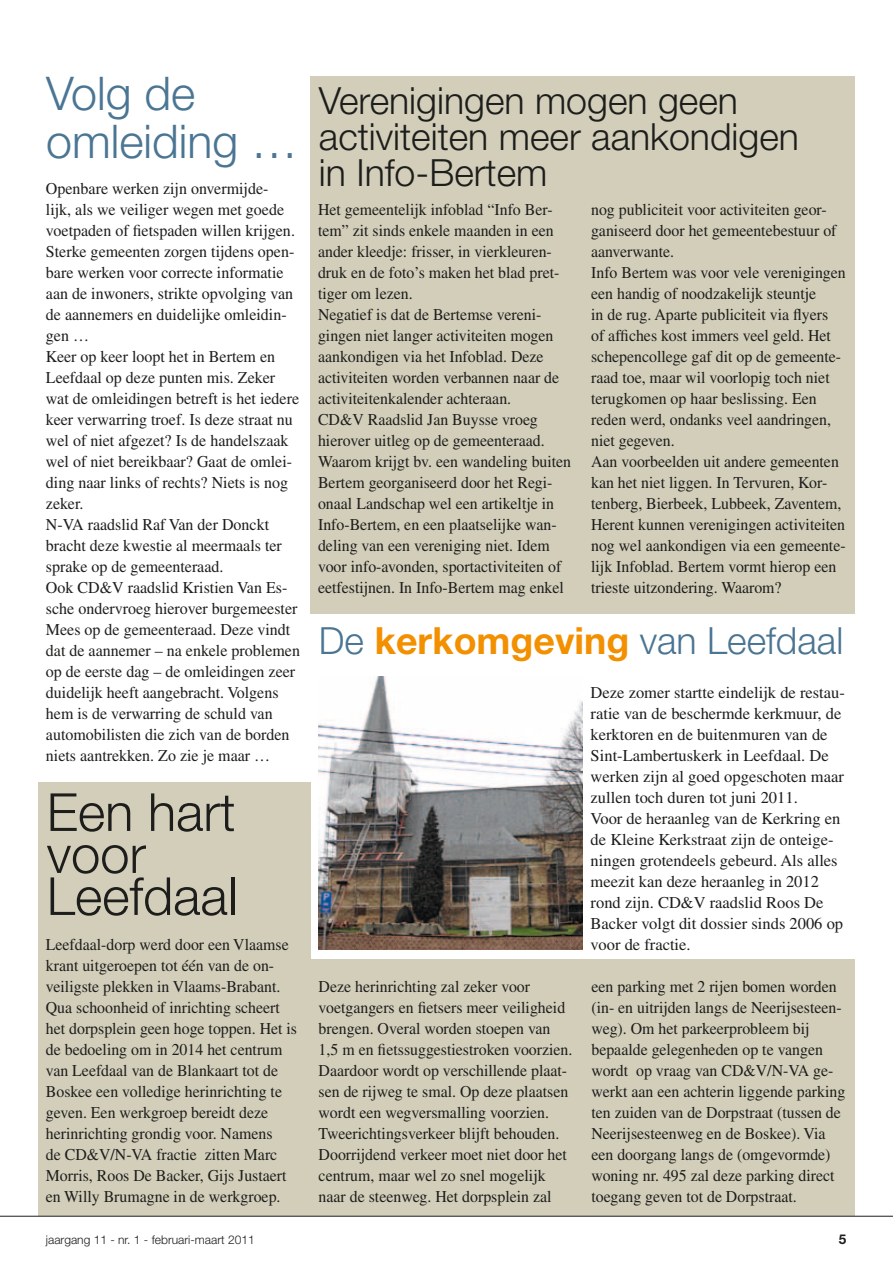
<style>
.page{position:relative;width:893px;height:1263px;background:#fff}
.page>*{position:absolute;margin:0;border:0;box-sizing:border-box;transform-origin:0 0}
.t1{font:300 52.5px/42px "Helvetica Neue LT Std";color:#1d1d1b}
.t2{font:300 46.5px/48px "Helvetica Neue LT Std";color:#4a7593}
.t3{font:300 37.5px/36px "Helvetica Neue LT Std";color:#1d1d1b}
.t4{font:300 37.5px "Helvetica Neue LT Std";color:#4a7593}
.t5{font:16.5px/21px "Times LT Std";color:#1d1d1b;scale:.96 1}
.t6{font:16.5px/21px "Times LT Std";color:#1d1d1b}
.t7{font:700 13.5px "Helvetica Neue LT Std";color:#1d1d1b}
.t8{font:300 12px "Helvetica Neue LT Std";color:#1d1d1b}
.s1{font-weight:700;color:#f39000}
</style>
<div class="page">
<div style="left:310px;top:77px;width:545px;height:537px;background:#d2ceba"></div>
<div style="left:38px;top:782px;width:272px;height:434px;background:#d2ceba"></div>
<div style="left:272px;top:959px;width:583px;height:257px;background:#d2ceba"></div>
<img style="left:319px;top:676px;width:264px;height:273px">
<hr style="left:0;top:1216px;width:893px;height:1px;background:#1d1d1b">
<h2 class="t2" style="left:46px;top:68px;width:253px">Volg de omleiding …</h2>
<h3 class="t3" style="left:319px;top:82px;width:481px">Verenigingen mogen geen activiteiten meer aankondigen in Info-Bertem</h3>
<p class="t6" style="left:46px;top:178px;width:256px">Openbare werken zijn onvermijde-<br>lijk, als we veiliger wegen met goede voetpaden of fietspaden willen krijgen.<br>Sterke gemeenten zorgen tijdens open&shy;bare werken voor correcte informatie aan de inwoners, strikte opvolging van de aannemers en duidelijke omleidin&shy;gen …<br>Keer op keer loopt het in Bertem en Leefdaal op deze punten mis. Zeker wat de omleidingen betreft is het iedere keer verwarring troef. Is deze straat nu wel of niet afgezet? Is de handelszaak wel of niet bereikbaar? Gaat de omlei&shy;ding naar links of rechts? Niets is nog zeker.<br>N-VA raadslid Raf Van der Donckt bracht deze kwestie al meermaals ter sprake op de gemeenteraad.<br>Ook CD&amp;V raadslid Kristien Van Es&shy;sche ondervroeg hierover burgemeester Mees op de gemeenteraad. Deze vindt dat de aannemer – na enkele problemen op de eerste dag – de omleidingen zeer duidelijk heeft aangebracht. Volgens hem is de verwarring de schuld van automobilisten die zich van de borden niets aantrekken. Zo zie je maar …</p>
<p class="t5" style="left:318px;top:199px;width:265px">Het gemeentelijk infoblad “Info Ber&shy;tem” zit sinds enkele maanden in een ander kleedje: frisser, in vierkleuren&shy;druk en de foto’s maken het blad pret&shy;tiger om lezen.<br>Negatief is dat de Bertemse vereni&shy;gingen niet langer activiteiten mogen aankondigen via het Infoblad. Deze activiteiten worden verbannen naar de activiteitenkalender achteraan.<br>CD&amp;V Raadslid Jan Buysse vroeg hierover uitleg op de gemeenteraad.<br>Waarom krijgt bv. een wandeling buiten Bertem georganiseerd door het Regi&shy;onaal Landschap wel een artikeltje in Info-Bertem, en een plaatselijke wan&shy;deling van een vereniging niet. Idem voor info-avonden, sportactiviteiten of eetfestijnen. In Info-Bertem mag enkel</p>
<p class="t5" style="left:591px;top:199px;width:267px">nog publiciteit voor activiteiten geor&shy;ganiseerd door het gemeentebestuur of aanverwante.<br>Info Bertem was voor vele verenigingen een handig of noodzakelijk steuntje<br>in de rug. Aparte publiciteit via flyers<br>of affiches kost immers veel geld. Het schepencollege gaf dit op de gemeente&shy;raad toe, maar wil voorlopig toch niet terugkomen op haar beslissing. Een reden werd, ondanks veel aandringen, niet gegeven.<br>Aan voorbeelden uit andere gemeenten kan het niet liggen. In Tervuren, Kor&shy;tenberg, Bierbeek, Lubbeek, Zaventem, Herent kunnen verenigingen activiteiten nog wel aankondigen via een gemeente&shy;lijk Infoblad. Bertem vormt hierop een trieste uitzondering. Waarom?</p>
<h3 class="t4" style="left:319px;top:618px;width:526px">De <span class="s1">kerkomgeving</span> van Leefdaal</h3>
<p class="t6" style="left:591px;top:682px;width:256px">Deze zomer startte eindelijk de restau&shy;ratie van de beschermde kerkmuur, de kerktoren en de buitenmuren van de Sint-Lambertuskerk in Leefdaal. De werken zijn al goed opgeschoten maar zullen toch duren tot juni 2011.<br>Voor de heraanleg van de Kerkring en de Kleine Kerkstraat zijn de onteige&shy;ningen grotendeels gebeurd. Als alles meezit kan deze heraanleg in 2012 rond zijn. CD&amp;V raadslid Roos De Backer volgt dit dossier sinds 2006 op</p>
<h1 class="t1" style="left:47px;top:790px;width:192px">Een hart voor<br>Leefdaal</h1>
<p class="t5" style="left:46px;top:934px;width:254px">Leefdaal-dorp werd door een Vlaamse</p>
<p class="t6" style="left:591px;top:934px;width:102px">voor de fractie.</p>
<p class="t5" style="left:46px;top:955px;width:263px">krant uitgeroepen tot één van de on&shy;veiligste plekken in Vlaams-Brabant.<br>Qua schoonheid of inrichting scheert het dorpsplein geen hoge toppen. Het is de bedoeling om in 2014 het centrum van Leefdaal van de Blankaart tot de Boskee een volledige herinrichting te geven. Een werkgroep bereidt deze herinrichting grondig voor. Namens<br>de CD&amp;V/N-VA fractie zitten Marc Morris, Roos De Backer, Gijs Justaert en Willy Brumagne in de werkgroep.</p>
<p class="t5" style="left:319px;top:976px;width:266px">Deze herinrichting zal zeker voor voetgangers en fietsers meer veiligheid brengen. Overal worden stoepen van 1,5 m en fietssuggestiestroken voorzien.<br>Daardoor wordt op verschillende plaat&shy;sen de rijweg te smal. Op deze plaatsen wordt een wegversmalling voorzien.<br>Tweerichtingsverkeer blijft behouden.<br>Doorrijdend verkeer moet niet door het centrum, maar wel zo snel mogelijk naar de steenweg. Het dorpsplein zal</p>
<p class="t5" style="left:591px;top:976px;width:266px">een parking met 2 rijen bomen worden (in- en uitrijden langs de Neerijsesteen&shy;weg). Om het parkeerprobleem bij bepaalde gelegenheden op te vangen wordt op vraag van CD&amp;V/N-VA ge&shy;werkt aan een achterin liggende parking ten zuiden van de Dorpstraat (tussen de Neerijsesteenweg en de Boskee). Via een doorgang langs de (omgevormde) woning nr. 495 zal deze parking direct toegang geven tot de Dorpstraat.</p>
<p class="t8" style="left:46px;top:1232px;width:210px">jaargang 11 - nr. 1 - februari-maart 2011</p>
<p class="t7" style="left:839px;top:1231px;width:9px">5</p>
</div>
